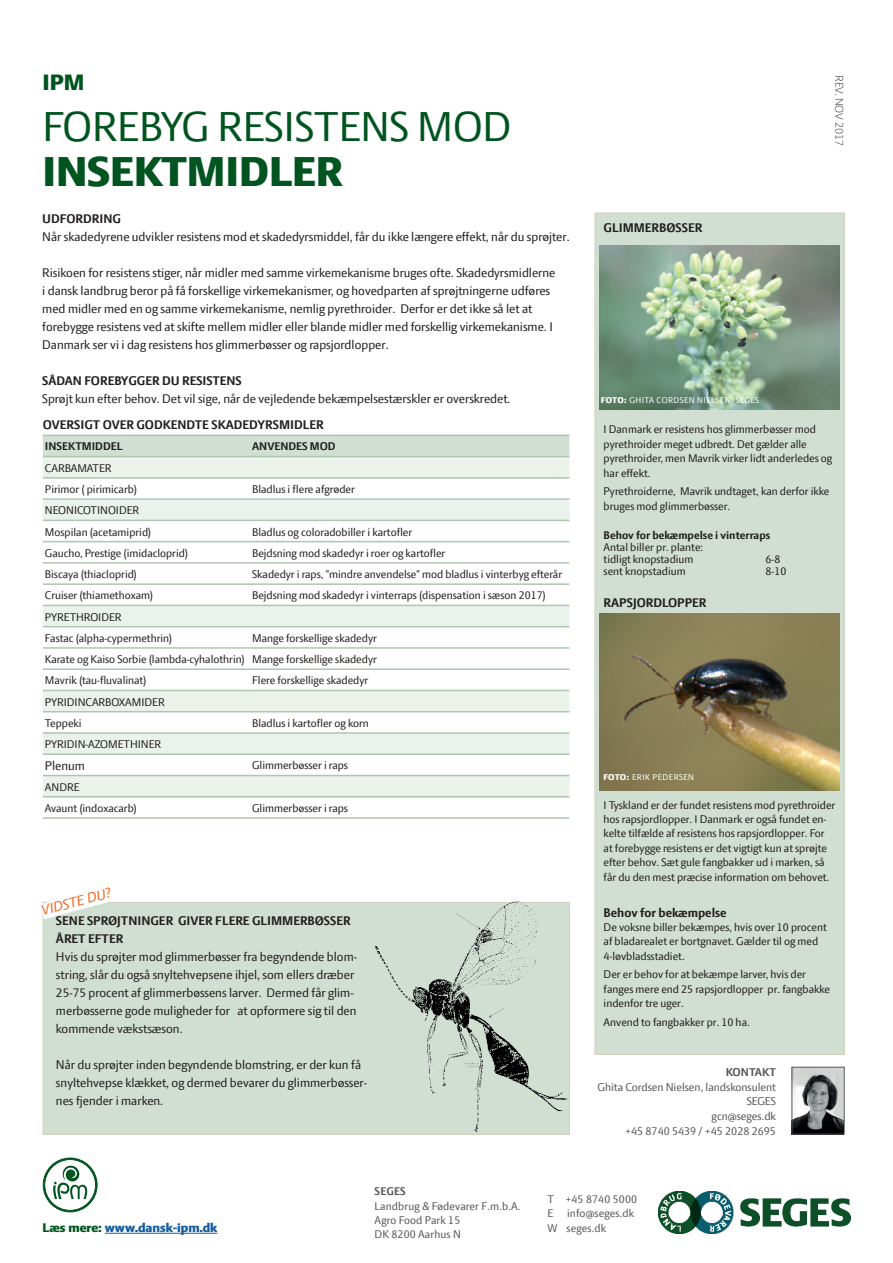
<style>
.page{position:relative;width:893px;height:1263px;background:#fff}
.page>*{position:absolute;margin:0;border:0;box-sizing:border-box;transform-origin:0 0}
.t1{font:45px "LF Press Sans";color:#00541f}
.t2{font:800 45px "LF Press Sans";color:#00541f}
.t3{font:800 24px "LF Press Sans";color:#00541f}
.t4{font:italic 15px "LF Press Sans";color:#f36421}
.t5{font:13.5px/18px "LF Press Sans";color:#231f20}
.t6{font:700 13.5px/18px "LF Press Sans";color:#231f20}
.t7{font:800 13.5px "LF Press Sans";color:#175d9e}
.t8{font:12.15px/14.5px "LF Press Sans";color:#57585a;text-align:right}
.t9{font:700 12.15px "LF Press Sans";color:#57585a}
.t10{font:12px/14.4px "LF Press Sans";color:#231f20}
.t11{font:12px/14.4px "LF Press Sans";letter-spacing:.01em;color:#57585a}
.t12{font:700 12px "LF Press Sans";color:#231f20}
.t13{font:300 12px "LF Press Sans";color:#231f20}
.t14{font:700 12px "LF Press Sans";letter-spacing:.01em;color:#57585a}
.t15{font:9px "LF Press Sans";letter-spacing:.05em;color:#fff}
.s1{font-weight:800}
.s2{color:#00541f}
</style>
<div class="page">
<hr style="left:105px;top:1233px;width:113px;height:1px;background:#175d9e">
<svg style="left:43px;top:1158px;width:54px;height:54px"></svg>
<img style="left:659px;top:1191px;width:191px;height:42px">
<div style="left:595px;top:213px;width:249px;height:841px;background:#d1dfd2"></div>
<div style="left:43px;top:902px;width:527px;height:232px;background:#d1dfd2"></div>
<div style="left:43px;top:902px;width:527px;height:232px;border:1px solid #d2d1bf"></div>
<svg style="left:42px;top:902px;width:74px;height:17px"></svg>
<img style="left:376px;top:901px;width:191px;height:230px">
<div style="left:43px;top:436px;width:526px;height:20px;background:#d1dfd2"></div>
<svg style="left:43px;top:457px;width:526px;height:339px"></svg>
<svg style="left:43px;top:500px;width:526px;height:126px"></svg>
<hr style="left:43px;top:435px;width:207px;height:1px;background:#aec5b0">
<hr style="left:250px;top:435px;width:319px;height:1px;background:#aec5b0">
<hr style="left:43px;top:456px;width:207px;height:1px;background:#aec5b0">
<hr style="left:250px;top:456px;width:319px;height:1px;background:#aec5b0">
<hr style="left:43px;top:477px;width:207px;height:2px;background:#aec5b0">
<hr style="left:250px;top:477px;width:319px;height:2px;background:#aec5b0">
<hr style="left:43px;top:498px;width:207px;height:2px;background:#aec5b0">
<hr style="left:250px;top:498px;width:319px;height:2px;background:#aec5b0">
<hr style="left:43px;top:520px;width:207px;height:1px;background:#aec5b0">
<hr style="left:250px;top:520px;width:319px;height:1px;background:#aec5b0">
<hr style="left:43px;top:541px;width:207px;height:1px;background:#aec5b0">
<hr style="left:250px;top:541px;width:319px;height:1px;background:#aec5b0">
<hr style="left:43px;top:562px;width:207px;height:2px;background:#aec5b0">
<hr style="left:250px;top:562px;width:319px;height:2px;background:#aec5b0">
<hr style="left:43px;top:583px;width:207px;height:2px;background:#aec5b0">
<hr style="left:250px;top:583px;width:319px;height:2px;background:#aec5b0">
<hr style="left:43px;top:605px;width:207px;height:1px;background:#aec5b0">
<hr style="left:250px;top:605px;width:319px;height:1px;background:#aec5b0">
<hr style="left:43px;top:626px;width:207px;height:1px;background:#aec5b0">
<hr style="left:250px;top:626px;width:319px;height:1px;background:#aec5b0">
<hr style="left:43px;top:647px;width:207px;height:2px;background:#aec5b0">
<hr style="left:250px;top:647px;width:319px;height:2px;background:#aec5b0">
<hr style="left:43px;top:668px;width:207px;height:2px;background:#aec5b0">
<hr style="left:250px;top:668px;width:319px;height:2px;background:#aec5b0">
<hr style="left:43px;top:690px;width:207px;height:1px;background:#aec5b0">
<hr style="left:250px;top:690px;width:319px;height:1px;background:#aec5b0">
<hr style="left:43px;top:711px;width:207px;height:1px;background:#aec5b0">
<hr style="left:250px;top:711px;width:319px;height:1px;background:#aec5b0">
<hr style="left:43px;top:732px;width:207px;height:2px;background:#aec5b0">
<hr style="left:250px;top:732px;width:319px;height:2px;background:#aec5b0">
<hr style="left:43px;top:753px;width:207px;height:2px;background:#aec5b0">
<hr style="left:250px;top:753px;width:319px;height:2px;background:#aec5b0">
<hr style="left:43px;top:775px;width:207px;height:1px;background:#aec5b0">
<hr style="left:250px;top:775px;width:319px;height:1px;background:#aec5b0">
<hr style="left:43px;top:796px;width:207px;height:1px;background:#aec5b0">
<hr style="left:250px;top:796px;width:319px;height:1px;background:#aec5b0">
<hr style="left:43px;top:817px;width:207px;height:2px;background:#aec5b0">
<hr style="left:250px;top:817px;width:319px;height:2px;background:#aec5b0">
<img style="left:599px;top:245px;width:240px;height:164px">
<img style="left:599px;top:614px;width:241px;height:177px">
<img style="left:794px;top:1069px;width:48px;height:63px">
<div style="left:792px;top:1067px;width:52px;height:67px;border:1px solid #57585a"></div>
<h2 class="t3" style="left:43px;top:69px;width:43px">IPM</h2>
<h1 class="t1" style="left:43px;top:100px;width:470px">FOREBYG RESISTENS MOD</h1>
<h1 class="t2" style="left:43px;top:145px;width:302px">INSEKTMIDLER</h1>
<p class="t6" style="left:42px;top:209px;width:80px">UDFORDRING</p>
<p class="t5" style="left:42px;top:227px;width:529px">Når skadedyrene udvikler resistens mod et skadedyrsmiddel, får du ikke længere effekt, når du sprøjter.</p>
<p class="t5" style="left:42px;top:263px;width:515px">Risikoen for resistens stiger, når midler med samme virkemekanisme bruges ofte. Skadedyrsmidlerne i dansk landbrug beror på få forskellige virkemekanismer, og hovedparten af sprøjtningerne udføres med midler med en og samme virkemekanisme, nemlig pyrethroider. Derfor er det ikke så let at forebygge resistens ved at skifte mellem midler eller blande midler med forskellig virkemekanisme. I Danmark ser vi i dag resistens hos glimmerbøsser og rapsjordlopper.</p>
<p class="t6" style="left:42px;top:371px;width:201px">SÅDAN FOREBYGGER DU RESISTENS</p>
<p class="t5" style="left:42px;top:389px;width:470px">Sprøjt kun efter behov. Det vil sige, når de vejledende bekæmpelsestærskler er overskredet.</p>
<p class="t6" style="left:43px;top:415px;width:282px">OVERSIGT OVER GODKENDTE SKADEDYRSMIDLER</p>
<p class="t12" style="left:45px;top:440px;width:79px">INSEKTMIDDEL</p>
<p class="t12" style="left:252px;top:440px;width:85px">ANVENDES MOD</p>
<p class="t10" style="left:45px;top:457px;width:94px;line-height:21.3px">CARBAMATER<br>Pirimor ( pirimicarb)</p>
<p class="t10" style="left:252px;top:482px;width:104px">Bladlus i flere afgrøder</p>
<p class="t10" style="left:45px;top:499px;width:108px;line-height:21.3px">NEONICOTINOIDER<br>Mospilan (acetamiprid)</p>
<p class="t10" style="left:252px;top:524px;width:162px">Bladlus og coloradobiller i kartofler</p>
<p class="t10" style="left:45px;top:545px;width:145px">Gaucho, Prestige (imidacloprid)</p>
<p class="t10" style="left:252px;top:545px;width:195px">Bejdsning mod skadedyr i roer og kartofler</p>
<p class="t10" style="left:45px;top:567px;width:93px">Biscaya (thiacloprid)</p>
<p class="t10" style="left:252px;top:567px;width:311px">Skadedyr i raps, ”mindre anvendelse” mod bladlus i vinterbyg efterår</p>
<p class="t10" style="left:45px;top:588px;width:110px">Cruiser (thiamethoxam)</p>
<p class="t10" style="left:252px;top:588px;width:295px">Bejdsning mod skadedyr i vinterraps (dispensation i sæson 2017)</p>
<p class="t10" style="left:45px;top:606px;width:129px;line-height:21.3px">PYRETHROIDER<br>Fastac (alpha-cypermethrin)</p>
<p class="t10" style="left:45px;top:627px;width:333px;line-height:21.3px;text-align:justify;text-indent:207px">Mange forskellige skadedyr Karate og Kaiso Sorbie (lambda-cyhalothrin) Mange forskellige skadedyr Mavrik (tau-fluvalinat)</p>
<p class="t10" style="left:252px;top:673px;width:118px">Flere forskellige skadedyr</p>
<p class="t10" style="left:45px;top:691px;width:121px;line-height:21.3px">PYRIDINCARBOXAMIDER<br>Teppeki</p>
<p class="t10" style="left:252px;top:716px;width:118px">Bladlus i kartofler og korn</p>
<p class="t10" style="left:45px;top:737px;width:118px">PYRIDIN-AZOMETHINER</p>
<p class="t5" style="left:45px;top:756px;width:42px">Plenum</p>
<p class="t10" style="left:252px;top:758px;width:97px">Glimmerbøsser i raps</p>
<p class="t10" style="left:45px;top:776px;width:93px;line-height:21.3px">ANDRE<br>Avaunt (indoxacarb)</p>
<p class="t10" style="left:252px;top:801px;width:97px">Glimmerbøsser i raps</p>
<p class="t4" style="left:39px;top:902px;width:73px;rotate:-15deg">VIDSTE DU?</p>
<p class="t6" style="left:56px;top:912px;width:296px">SENE SPRØJTNINGER GIVER FLERE GLIMMERBØSSER<br>ÅRET EFTER</p>
<p class="t5" style="left:56px;top:948px;width:303px">Hvis du sprøjter mod glimmerbøsser fra begyndende blom&shy;string, slår du også snyltehvepsene ihjel, som ellers dræber 25-75 procent af glimmerbøssens larver. Dermed får glim&shy;merbøsserne gode muligheder for at opformere sig til den kommende vækstsæson.</p>
<p class="t5" style="left:56px;top:1056px;width:313px">Når du sprøjter inden begyndende blomstring, er der kun få snyltehvepse klækket, og dermed bevarer du glimmerbøsser&shy;nes fjender i marken.</p>
<p class="t6" style="left:604px;top:218px;width:100px">GLIMMERBØSSER</p>
<p class="t15" style="left:601px;top:395px;width:160px"><span class="s1">FOTO:</span> GHITA CORDSEN NIELSEN, SEGES</p>
<p class="t13" style="left:846px;top:75px;width:72px;rotate:90deg">REV. NOV 2017</p>
<p class="t10" style="left:604px;top:422px;width:230px">I Danmark er resistens hos glimmerbøsser mod pyrethroider meget udbredt. Det gælder alle pyrethroider, men Mavrik virker lidt anderledes og har effekt.</p>
<p class="t10" style="left:604px;top:484px;width:227px">Pyrethroiderne, Mavrik undtaget, kan derfor ikke bruges mod glimmerbøsser.</p>
<p class="t12" style="left:604px;top:528px;width:168px">Behov for bekæmpelse i vinterraps</p>
<p class="t10" style="left:604px;top:540px;width:101px;line-height:12px">Antal biller pr. plante: tidligt knopstadium</p>
<p class="t10" style="left:766px;top:551px;width:16px">6-8</p>
<p class="t10" style="left:604px;top:563px;width:84px">sent knopstadium</p>
<p class="t10" style="left:766px;top:563px;width:22px">8-10</p>
<p class="t6" style="left:604px;top:593px;width:104px">RAPSJORDLOPPER</p>
<p class="t15" style="left:603px;top:772px;width:92px"><span class="s1">FOTO:</span> ERIK PEDERSEN</p>
<p class="t10" style="left:604px;top:797px;width:233px">I Tyskland er der fundet resistens mod pyrethroider hos rapsjordlopper. I Danmark er også fundet en&shy;kelte tilfælde af resistens hos rapsjordlopper. For at forebygge resistens er det vigtigt kun at sprøjte efter behov. Sæt gule fangbakker ud i marken, så får du den mest præcise information om behovet.</p>
<p class="t6" style="left:604px;top:903px;width:125px">Behov for bekæmpelse</p>
<p class="t10" style="left:604px;top:920px;width:225px">De voksne biller bekæmpes, hvis over 10 procent af bladarealet er bortgnavet. Gælder til og med<br>4-løvbladsstadiet.</p>
<p class="t10" style="left:604px;top:967px;width:228px">Der er behov for at bekæmpe larver, hvis der fanges mere end 25 rapsjordlopper pr. fangbakke indenfor tre uger.</p>
<p class="t10" style="left:604px;top:1014px;width:148px">Anvend to fangbakker pr. 10 ha.</p>
<p class="t9" style="left:726px;top:1065px;width:52px">KONTAKT</p>
<p class="t8" style="left:597px;top:1079px;width:180px">Ghita Cordsen Nielsen, landskonsulent<br>SEGES<br>gcn@seges.dk<br>+45 8740 5439 / +45 2028 2695</p>
<p class="t7" style="left:43px;top:1220px;width:177px"><span class="s2">Læs mere:</span> www.dansk-ipm.dk</p>
<p class="t14" style="left:375px;top:1184px;width:33px">SEGES</p>
<p class="t11" style="left:375px;top:1198px;width:147px">Landbrug &amp; Fødevarer F.m.b.A.<br>Agro Food Park 15<br>DK 8200 Aarhus N</p>
<p class="t11" style="left:547px;top:1191px;width:91px">T +45 8740 5000<br>E info@seges.dk<br>W seges.dk</p>
</div>
